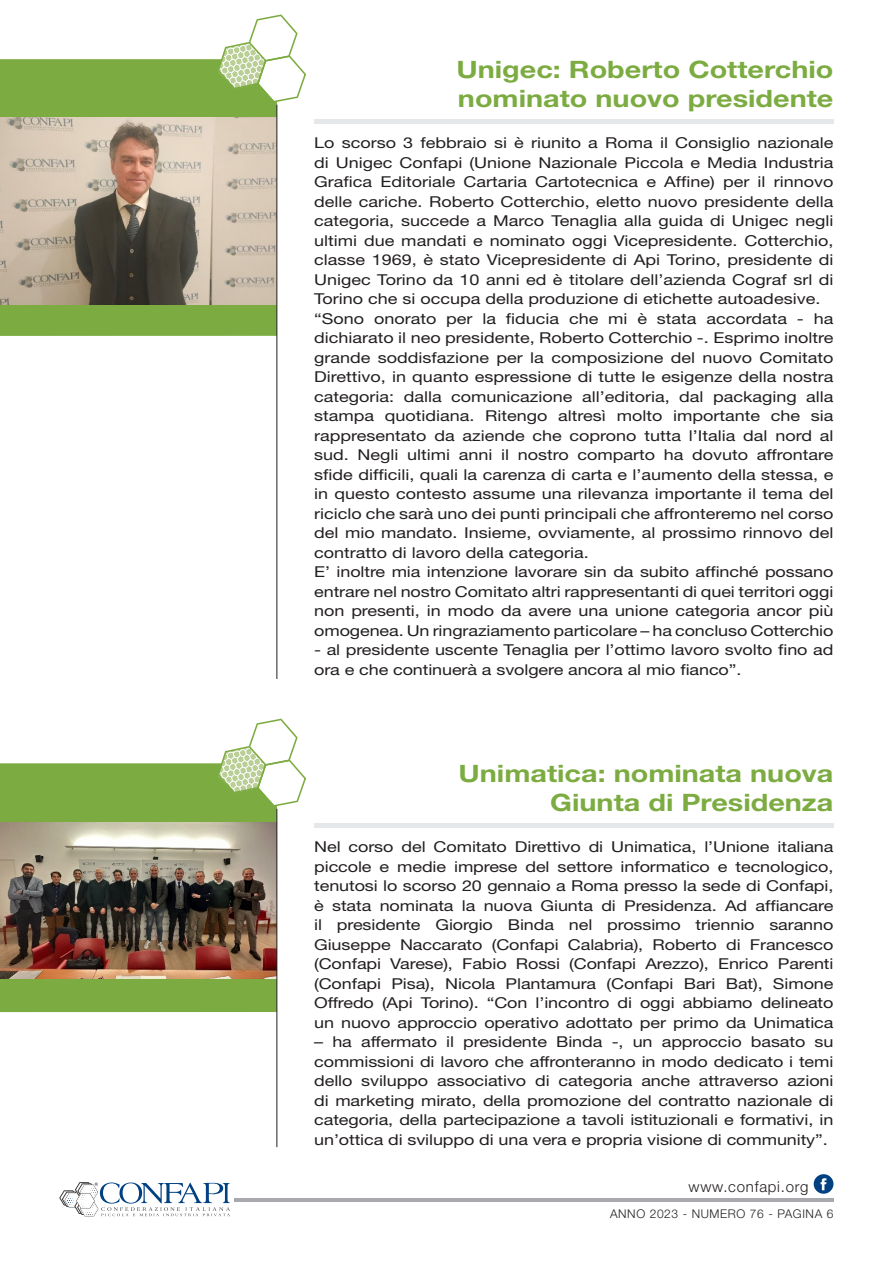
<style>
.page{position:relative;width:893px;height:1263px;background:#fff}
.page>*{position:absolute;margin:0;border:0;box-sizing:border-box;transform-origin:0 0}
.t1{font:700 24px/28.8px "Helvetica Neue";color:#7cac41;scale:1.2 1}
.t2{font:15px/19.5px "Helvetica Neue";color:#231f20;scale:1.2 1}
.t3{font:300 15px "Helvetica Neue";letter-spacing:.05em;color:#231f20}
.t4{font:300 12px "Helvetica Neue";letter-spacing:.05em;color:#231f20}
</style>
<div class="page">
<hr style="left:234px;top:1198px;width:600px;height:3px;background:#a8a9ad">
<svg style="left:814px;top:1174px;width:19px;height:20px"></svg>
<svg style="left:59px;top:1182px;width:171px;height:35px"></svg>
<div style="left:0;top:59px;width:277px;height:277px;background:#7cac41"></div>
<div style="left:314px;top:119px;width:519px;height:5px;background:#e6e7e9"></div>
<svg style="left:217px;top:14px;width:89px;height:89px"></svg>
<img style="left:0;top:118px;width:277px;height:187px">
<hr style="left:277px;top:105px;width:1px;height:574px;background:#231f20">
<div style="left:0;top:763px;width:277px;height:249px;background:#7cac41"></div>
<div style="left:314px;top:823px;width:519px;height:5px;background:#e6e7e9"></div>
<svg style="left:217px;top:719px;width:89px;height:88px"></svg>
<img style="left:0;top:822px;width:277px;height:156px">
<hr style="left:277px;top:809px;width:1px;height:338px;background:#231f20">
<h1 class="t1" style="left:456px;top:54px;width:316px">Unigec: Roberto Cotterchio nominato nuovo presidente</h1>
<p class="t2" style="left:314px;top:133px;width:434px">Lo scorso 3 febbraio si è riunito a Roma il Consiglio nazionale di Unigec Confapi (Unione Nazionale Piccola e Media Industria Grafica Editoriale Cartaria Cartotecnica e Affine) per il rinnovo delle cariche. Roberto Cotterchio, eletto nuovo presidente della categoria, succede a Marco Tenaglia alla guida di Unigec negli ultimi due mandati e nominato oggi Vicepresidente. Cotterchio, classe 1969, è stato Vicepresidente di Api Torino, presidente di Unigec Torino da 10 anni ed è titolare dell’azienda Cograf srl di Torino che si occupa della produzione di etichette autoadesive. “Sono onorato per la fiducia che mi è stata accordata - ha dichiarato il neo presidente, Roberto Cotterchio -. Esprimo inoltre grande soddisfazione per la composizione del nuovo Comitato Direttivo, in quanto espressione di tutte le esigenze della nostra categoria: dalla comunicazione all’editoria, dal packaging alla stampa quotidiana. Ritengo altresì molto importante che sia rappresentato da aziende che coprono tutta l’Italia dal nord al sud. Negli ultimi anni il nostro comparto ha dovuto affrontare sfide difficili, quali la carenza di carta e l’aumento della stessa, e in questo contesto assume una rilevanza importante il tema del riciclo che sarà uno dei punti principali che affronteremo nel corso del mio mandato. Insieme, ovviamente, al prossimo rinnovo del contratto di lavoro della categoria.<br>E’ inoltre mia intenzione lavorare sin da subito affinché possano entrare nel nostro Comitato altri rappresentanti di quei territori oggi non presenti, in modo da avere una unione categoria ancor più omogenea. Un ringraziamento particolare – ha concluso Cotterchio</p>
<p class="t2" style="left:314px;top:640px;width:434px">- al presidente uscente Tenaglia per l’ottimo lavoro svolto fino ad ora e che continuerà a svolgere ancora al mio fianco”.</p>
<h1 class="t1" style="left:459px;top:759px;width:314px;text-align:right">Unimatica: nominata nuova<br>Giunta di Presidenza</h1>
<p class="t2" style="left:314px;top:837px;width:434px;text-align:justify">Nel corso del Comitato Direttivo di Unimatica, l’Unione italiana piccole e medie imprese del settore informatico e tecnologico, tenutosi lo scorso 20 gennaio a Roma presso la sede di Confapi, è stata nominata la nuova Giunta di Presidenza. Ad affiancare il presidente Giorgio Binda nel prossimo triennio saranno Giuseppe Naccarato (Confapi Calabria), Roberto di Francesco (Confapi Varese), Fabio Rossi (Confapi Arezzo), Enrico Parenti (Confapi Pisa), Nicola Plantamura (Confapi Bari Bat), Simone Offredo (Api Torino). “Con l’incontro di oggi abbiamo delineato un nuovo approccio operativo adottato per primo da Unimatica</p>
<p class="t2" style="left:314px;top:1032px;width:434px;text-align:justify">– ha affermato il presidente Binda -, un approccio basato su commissioni di lavoro che affronteranno in modo dedicato i temi dello sviluppo associativo di categoria anche attraverso azioni di marketing mirato, della promozione del contratto nazionale di categoria, della partecipazione a tavoli istituzionali e formativi, in un’ottica di sviluppo di una vera e propria visione di community”.</p>
<p class="t3" style="left:689px;top:1177px;width:122px">www.confapi.org</p>
<p class="t4" style="left:610px;top:1206px;width:225px">ANNO 2023 - NUMERO 76 - PAGINA 6</p>
</div>
